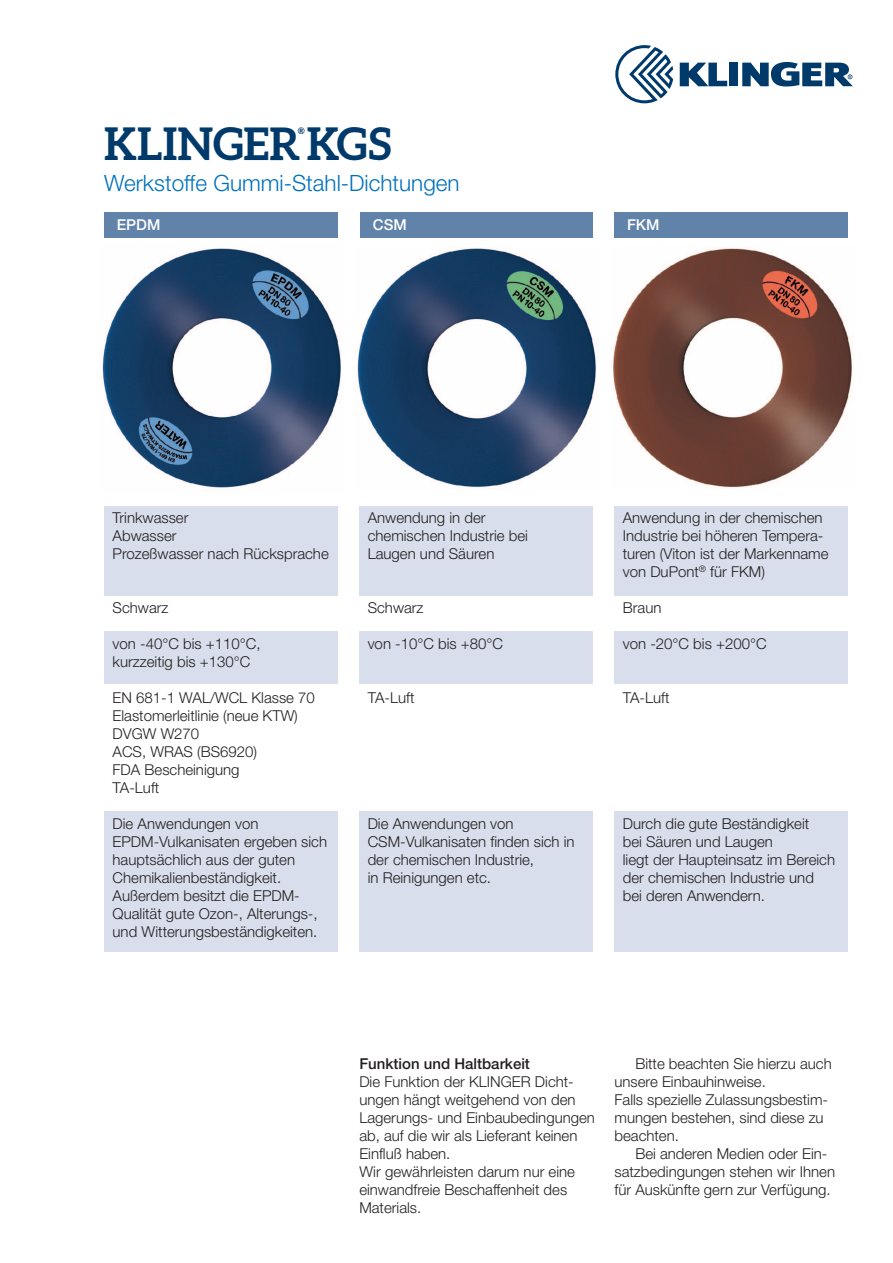
<style>
.page{position:relative;width:893px;height:1263px;background:#fff}
.page>*{position:absolute;margin:0;border:0;box-sizing:border-box;transform-origin:0 0}
.t1{font:700 45px "Aleo";color:#003a6a}
.t2{font:300 22.5px "Helvetica Neue LT Pro";color:#0072bc}
.t3{font:300 15px/18px "Helvetica Neue LT Pro";color:#231f20}
.t4{font:500 15px "Helvetica Neue LT Pro";color:#231f20}
.t5{font:500 15px "Helvetica Neue LT Pro";color:#fff}
.t6{font:700 9px "Aleo";color:#003a6a}
</style>
<div class="page">
<div style="left:729px;top:63px;width:9px;height:23px;background:#003a6a"></div>
<svg style="left:680px;top:63px;width:47px;height:23px"></svg>
<svg style="left:742px;top:62px;width:111px;height:24px"></svg>
<svg style="left:615px;top:45px;width:58px;height:58px"></svg>
<div style="left:360px;top:213px;width:233px;height:25px;background:#6183aa"></div>
<div style="left:104px;top:213px;width:234px;height:25px;background:#6183aa"></div>
<div style="left:614px;top:213px;width:234px;height:25px;background:#6183aa"></div>
<div style="left:104px;top:811px;width:234px;height:140px;background:#d8deeb"></div>
<div style="left:359px;top:811px;width:234px;height:140px;background:#d8deeb"></div>
<div style="left:614px;top:811px;width:234px;height:140px;background:#d8deeb"></div>
<div style="left:104px;top:631px;width:234px;height:53px;background:#d8deeb"></div>
<div style="left:359px;top:631px;width:234px;height:53px;background:#d8deeb"></div>
<div style="left:614px;top:631px;width:234px;height:53px;background:#d8deeb"></div>
<div style="left:104px;top:506px;width:234px;height:89px;background:#d8deeb"></div>
<div style="left:359px;top:506px;width:234px;height:89px;background:#d8deeb"></div>
<div style="left:614px;top:506px;width:234px;height:89px;background:#d8deeb"></div>
<img style="left:102px;top:248px;width:239px;height:240px">
<img style="left:357px;top:248px;width:240px;height:240px">
<img style="left:611px;top:247px;width:241px;height:241px">
<h1 class="t1" style="left:104px;top:118px;width:289px">KLINGERKGS</h1>
<p class="t6" style="left:298px;top:126px;width:8px">®</p>
<h2 class="t2" style="left:104px;top:175px;width:357px">Werkstoffe Gummi-Stahl-Dichtungen</h2>
<p class="t5" style="left:117px;top:219px;width:45px">EPDM</p>
<p class="t5" style="left:373px;top:219px;width:35px">CSM</p>
<p class="t5" style="left:627px;top:219px;width:34px">FKM</p>
<p class="t3" style="left:113px;top:510px;width:218px">Trinkwasser<br>Abwasser<br>Prozeßwasser nach Rücksprache</p>
<p class="t3" style="left:113px;top:600px;width:57px">Schwarz</p>
<p class="t3" style="left:113px;top:636px;width:149px">von -40°C bis +110°C, kurzzeitig bis +130°C</p>
<p class="t3" style="left:113px;top:690px;width:204px">EN 681-1 WAL/WCL Klasse 70<br>Elastomerleitlinie (neue KTW)<br>DVGW W270<br>ACS, WRAS (BS6920)<br>FDA Bescheinigung<br>TA-Luft</p>
<p class="t3" style="left:113px;top:816px;width:216px">Die Anwendungen von<br>EPDM-Vulkanisaten ergeben sich hauptsächlich aus der guten<br>Chemikalienbeständigkeit.<br>Außerdem besitzt die EPDM-<br>Qualität gute Ozon-, Alterungs-, und Witterungsbeständigkeiten.</p>
<p class="t3" style="left:368px;top:510px;width:162px">Anwendung in der chemischen Industrie bei<br>Laugen und Säuren</p>
<p class="t3" style="left:368px;top:600px;width:57px">Schwarz</p>
<p class="t3" style="left:368px;top:636px;width:137px">von -10°C bis +80°C</p>
<p class="t3" style="left:368px;top:690px;width:48px">TA-Luft</p>
<p class="t3" style="left:368px;top:816px;width:208px">Die Anwendungen von<br>CSM-Vulkanisaten finden sich in der chemischen Industrie,<br>in Reinigungen etc.</p>
<p class="t3" style="left:623px;top:510px;width:207px">Anwendung in der chemischen<br>Industrie bei höheren Tempera&shy;turen (Viton ist der Markenname von DuPont<sup>®</sup> für FKM)</p>
<p class="t3" style="left:623px;top:600px;width:40px">Braun</p>
<p class="t3" style="left:623px;top:636px;width:145px">von -20°C bis +200°C</p>
<p class="t3" style="left:623px;top:690px;width:48px">TA-Luft</p>
<p class="t3" style="left:623px;top:816px;width:214px">Durch die gute Beständigkeit<br>bei Säuren und Laugen<br>liegt der Haupteinsatz im Bereich der chemischen Industrie und bei deren Anwendern.</p>
<p class="t4" style="left:359px;top:1058px;width:172px">Funktion und Haltbarkeit</p>
<p class="t3" style="left:359px;top:1074px;width:237px">Die Funktion der KLINGER Dicht&shy;ungen hängt weitgehend von den<br>Lagerungs- und Einbaubedingungen ab, auf die wir als Lieferant keinen<br>Einfluß haben.<br>Wir gewährleisten darum nur eine einwandfreie Beschaffenheit des<br>Materials.</p>
<p class="t3" style="left:614px;top:1056px;width:219px;text-indent:21px">Bitte beachten Sie hierzu auch unsere Einbauhinweise.<br>Falls spezielle Zulassungsbestim&shy;mungen bestehen, sind diese zu beachten.</p>
<p class="t3" style="left:614px;top:1146px;width:222px;text-indent:21px">Bei anderen Medien oder Ein&shy;satzbedingungen stehen wir Ihnen für Auskünfte gern zur Verfügung.</p>
</div>
